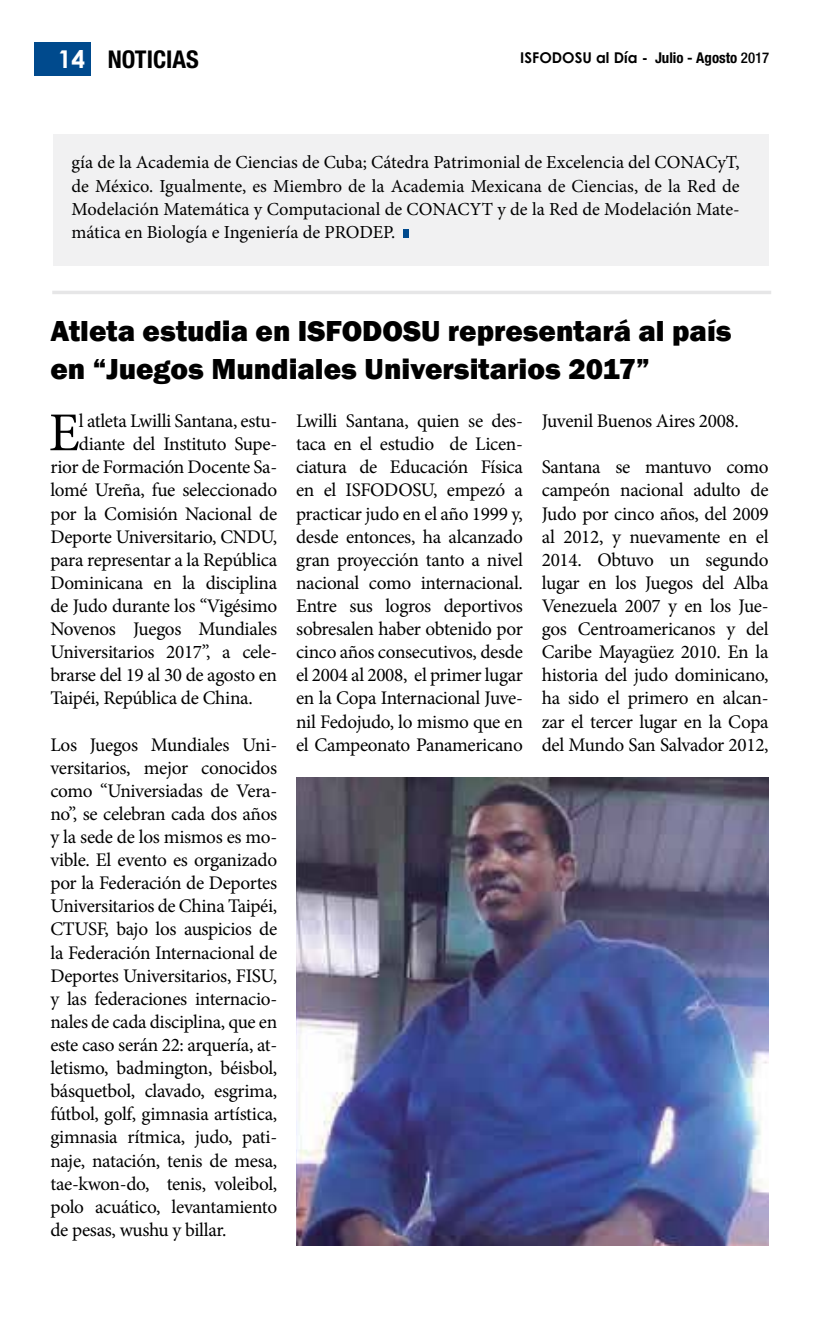
<style>
.page{position:relative;width:819px;height:1336px;background:#fff}
.page>*{position:absolute;margin:0;border:0;box-sizing:border-box;transform-origin:0 0}
.t1{font:54.77px "Minion Pro";color:#000}
.t2{font:800 29.75px/38.5px "Franklin Gothic";color:#000}
.t3{font:700 condensed 24.5px "Helvetica Neue";color:#000}
.t4{font:19.25px/23.1px "Minion Pro";letter-spacing:-.015em;color:#000;text-align:justify}
.t5{font:18.38px/23.1px "Minion Pro";color:#000;text-align:justify}
.t6{font:700 14.88px "Century Gothic";color:#000}
.s1{font-family:"Century Gothic";font-stretch:normal;color:#fff}
.s2{font-family:"Helvetica Neue";font-stretch:condensed}
.s3{font-family:"Helvetica Neue";font-weight:500;font-stretch:condensed}
</style>
<div class="page">
<div style="left:34px;top:42px;width:57px;height:34px;background:#004a8d"></div>
<div style="left:53px;top:134px;width:716px;height:131px;background:#f1f1f2"></div>
<div style="left:404px;top:229px;width:5px;height:9px;background:#004a8d"></div>
<hr style="left:52px;top:291px;width:719px;height:3px;background:#929597">
<img style="left:296px;top:777px;width:473px;height:468px">
<p class="t3" style="left:58px;top:45px;width:143px"><span class="s1">14</span> noticias</p>
<p class="t6" style="left:520px;top:46px;width:251px">ISFODOSU al Día - <span class="s2">Julio - Agosto</span> <span class="s3">2017</span></p>
<p class="t5" style="left:72px;top:151px;width:670px">gía de la Academia de Ciencias de Cuba; Cátedra Patrimonial de Excelencia del CONACyT, de México. Igualmente, es Miembro de la Academia Mexicana de Ciencias, de la Red de Modelación Matemática y Computacional de CONACYT y de la Red de Modelación Mate&shy;mática en Biología e Ingeniería de PRODEP.</p>
<h2 class="t2" style="left:50px;top:311px;width:683px">Atleta estudia en ISFODOSU representará al país en “Juegos Mundiales Universitarios 2017”</h2>
<h1 class="t1" style="left:49px;top:396px;width:33px">E</h1>
<p class="t4" style="left:79px;top:409px;width:200px">l atleta Lwilli Santana, estu-</p>
<p class="t4" style="left:296px;top:409px;width:228px">Lwilli Santana, quien se des&shy;taca en el estudio de Licen&shy;ciatura de Educación Física en el ISFODOSU, empezó a practicar judo en el año 1999 y, desde entonces, ha alcanzado gran proyección tanto a nivel nacional como internacional.<br>Entre sus logros deportivos sobresalen haber obtenido por cinco años consecutivos, desde el 2004 al 2008, el primer lugar en la Copa Internacional Juve&shy;nil Fedojudo, lo mismo que en el Campeonato Panamericano</p>
<p class="t4" style="left:542px;top:409px;width:199px">Juvenil Buenos Aires 2008.</p>
<p class="t4" style="left:79px;top:432px;width:200px">diante del Instituto Supe-</p>
<p class="t4" style="left:50px;top:456px;width:228px">rior de Formación Docente Sa-</p>
<p class="t4" style="left:50px;top:479px;width:228px">lomé Ureña, fue seleccionado</p>
<p class="t4" style="left:50px;top:502px;width:228px">por la Comisión Nacional de</p>
<p class="t4" style="left:50px;top:525px;width:228px">Deporte Universitario, CNDU,</p>
<p class="t4" style="left:50px;top:548px;width:228px">para representar a la República</p>
<p class="t4" style="left:50px;top:571px;width:228px">Dominicana en la disciplina</p>
<p class="t4" style="left:50px;top:594px;width:228px">de Judo durante los “Vigésimo</p>
<p class="t4" style="left:50px;top:617px;width:228px">Novenos Juegos Mundiales</p>
<p class="t4" style="left:50px;top:640px;width:228px">Universitarios 2017”, a cele-</p>
<p class="t4" style="left:50px;top:663px;width:228px">brarse del 19 al 30 de agosto en</p>
<p class="t4" style="left:50px;top:687px;width:204px">Taipéi, República de China.</p>
<p class="t4" style="left:50px;top:733px;width:228px">Los Juegos Mundiales Uni&shy;versitarios, mejor conocidos como “Universiadas de Vera&shy;no”, se celebran cada dos años y la sede de los mismos es mo&shy;vible. El evento es organizado por la Federación de Deportes Universitarios de China Taipéi, CTUSF, bajo los auspicios de la Federación Internacional de Deportes Universitarios, FISU, y las federaciones internacio&shy;nales de cada disciplina, que en este caso serán 22: arquería, at&shy;letismo, badmington, béisbol, básquetbol, clavado, esgrima, fútbol, golf, gimnasia artística, gimnasia rítmica, judo, pati&shy;naje, natación, tenis de mesa, tae-kwon-do, tenis, voleibol, polo acuático, levantamiento de pesas, wushu y billar.</p>
<p class="t4" style="left:542px;top:456px;width:228px">Santana se mantuvo como campeón nacional adulto de Judo por cinco años, del 2009 al 2012, y nuevamente en el 2014. Obtuvo un segundo lugar en los Juegos del Alba Venezuela 2007 y en los Jue&shy;gos Centroamericanos y del Caribe Mayagüez 2010. En la historia del judo dominicano, ha sido el primero en alcan&shy;zar el tercer lugar en la Copa del Mundo San Salvador 2012,</p>
</div>
